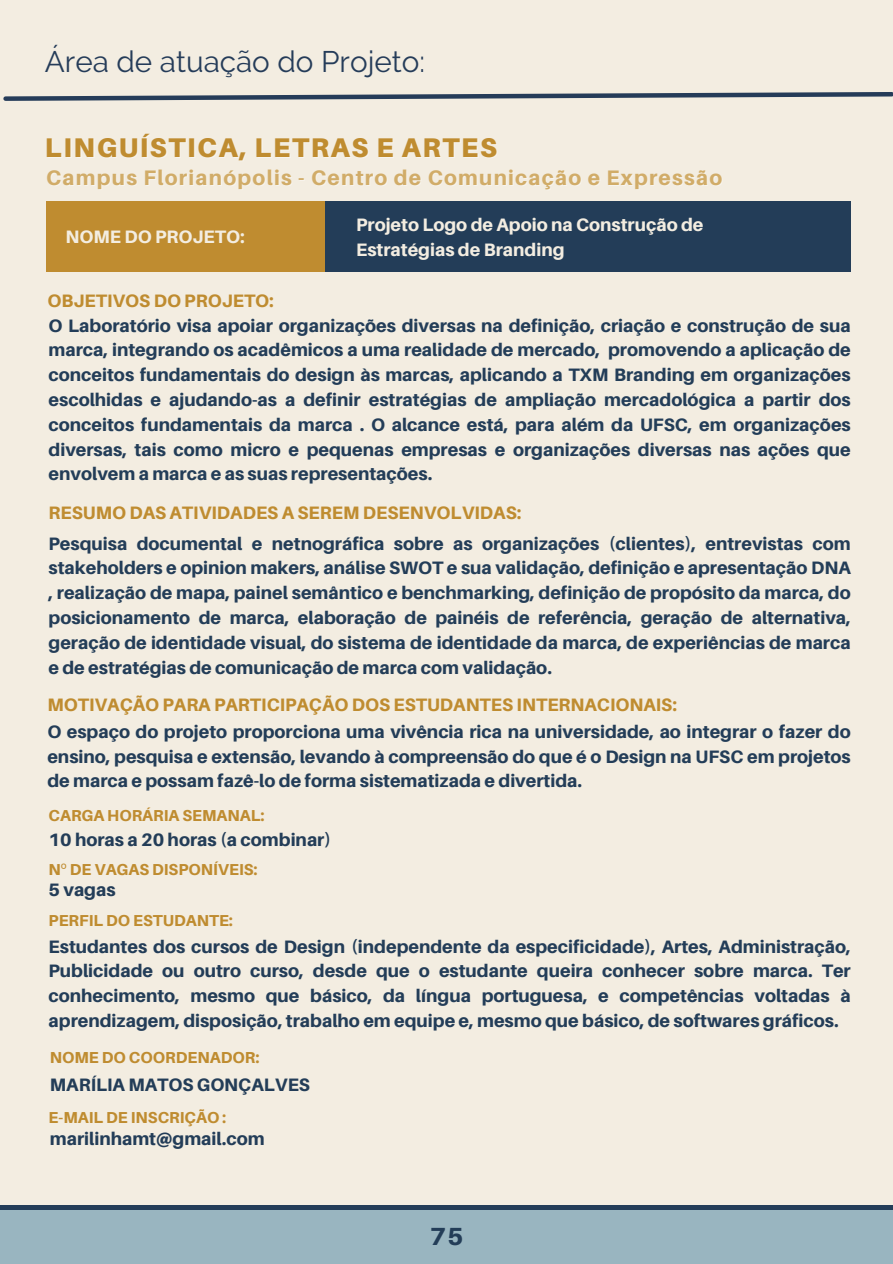
<style>
.page{position:relative;width:893px;height:1264px;background:#fff}
.page>*{position:absolute;margin:0;border:0;box-sizing:border-box;transform-origin:0 0}
.t1{font:29.7px "Raleway";color:#253c59}
.t2{font:900 27px "Aileron";letter-spacing:.06em;color:#bf8c30}
.t3{font:800 24.75px "Aileron";color:#233d58}
.t4{font:800 21px "Aileron";letter-spacing:.06em;color:#d1ac68}
.t5{font:800 18px/24.8px "Aileron";color:#233d58;text-align:justify}
.t6{font:800 18px "Aileron";color:#bf8c30}
.t7{font:800 18px/24.8px "Aileron";color:#f3ede1}
.t8{font:800 15.9px "Aileron";color:#bf8c30}
.s1{font-family:"Noto Sans";font-weight:400}
</style>
<div class="page">
<div style="left:0;top:0;width:892px;height:1263px;background:#f3ede1"></div>
<div style="left:0;top:1210px;width:892px;height:53px;background:#99b5c0"></div>
<div style="left:46px;top:201px;width:804px;height:71px;background:#233d58"></div>
<div style="left:46px;top:201px;width:279px;height:71px;background:#bf8c30"></div>
<div style="left:0;top:1205px;width:892px;height:5px;background:#233d58"></div>
<svg style="left:3px;top:92px;width:889px;height:9px"></svg>
<h3 class="t1" style="left:45px;top:44px;width:381px">Área de atuação do Projeto:</h3>
<h4 class="t2" style="left:45px;top:130px;width:453px">LINGUÍSTICA, LETRAS E ARTES</h4>
<h5 class="t4" style="left:46px;top:164px;width:677px">Campus Florianópolis - Centro de Comunicação e Expressão</h5>
<p class="t7" style="left:66px;top:224px;width:180px">NOME DO PROJETO:</p>
<p class="t6" style="left:47px;top:290px;width:228px">OBJETIVOS DO PROJETO:</p>
<h2 class="t7" style="left:356px;top:212px;width:349px">Projeto Logo de Apoio na Construção de<br>Estratégias de Branding</h2>
<h5 class="t5" style="left:49px;top:313px;width:803px">O Laboratório visa apoiar organizações diversas na definição, criação e construção de sua marca, integrando os acadêmicos a uma realidade de mercado, promovendo a aplicação de conceitos fundamentais do design às marcas, aplicando a TXM Branding em organizações escolhidas e ajudando-as a definir estratégias de ampliação mercadológica a partir dos conceitos fundamentais da marca . O alcance está, para além da UFSC, em organizações diversas, tais como micro e pequenas empresas e organizações diversas nas ações que envolvem a marca e as suas representações.</h5>
<h4 class="t6" style="left:49px;top:502px;width:474px">RESUMO DAS ATIVIDADES A SEREM DESENVOLVIDAS:</h4>
<h5 class="t5" style="left:49px;top:530px;width:803px">Pesquisa documental e netnográfica sobre as organizações (clientes), entrevistas com stakeholders e opinion makers, análise SWOT e sua validação, definição e apresentação DNA , realização de mapa, painel semântico e benchmarking, definição de propósito da marca, do posicionamento de marca, elaboração de painéis de referência, geração de alternativa, geração de identidade visual, do sistema de identidade da marca, de experiências de marca e de estratégias de comunicação de marca com validação.</h5>
<h5 class="t6" style="left:47px;top:693px;width:631px">MOTIVAÇÃO PARA PARTICIPAÇÃO DOS ESTUDANTES INTERNACIONAIS:</h5>
<p class="t5" style="left:47px;top:718px;width:804px">O espaço do projeto proporciona uma vivência rica na universidade, ao integrar o fazer do ensino, pesquisa e extensão, levando à compreensão do que é o Design na UFSC em projetos de marca e possam fazê-lo de forma sistematizada e divertida.</p>
<p class="t8" style="left:49px;top:805px;width:217px">CARGA HORÁRIA SEMANAL:</p>
<h5 class="t5" style="left:49px;top:826px;width:284px">10 horas a 20 horas (a combinar)</h5>
<p class="t8" style="left:49px;top:859px;width:211px">N<span class="s1">º</span> DE VAGAS DISPONÍVEIS:</p>
<h5 class="t5" style="left:49px;top:877px;width:69px">5 vagas</h5>
<h4 class="t8" style="left:49px;top:910px;width:186px">PERFIL DO ESTUDANTE:</h4>
<h4 class="t5" style="left:49px;top:933px;width:803px">Estudantes dos cursos de Design (independente da especificidade), Artes, Administração, Publicidade ou outro curso, desde que o estudante queira conhecer sobre marca. Ter conhecimento, mesmo que básico, da língua portuguesa, e competências voltadas à aprendizagem, disposição, trabalho em equipe e, mesmo que básico, de softwares gráficos.</h4>
<p class="t8" style="left:50px;top:1047px;width:211px">NOME DO COORDENADOR:</p>
<h5 class="t5" style="left:50px;top:1071px;width:261px">MARÍLIA MATOS GONÇALVES</h5>
<h4 class="t8" style="left:49px;top:1107px;width:179px">E-MAIL DE INSCRIÇÃO :</h4>
<h5 class="t5" style="left:50px;top:1125px;width:216px">marilinhamt@gmail.com</h5>
<h1 class="t3" style="left:430px;top:1221px;width:35px">75</h1>
</div>
